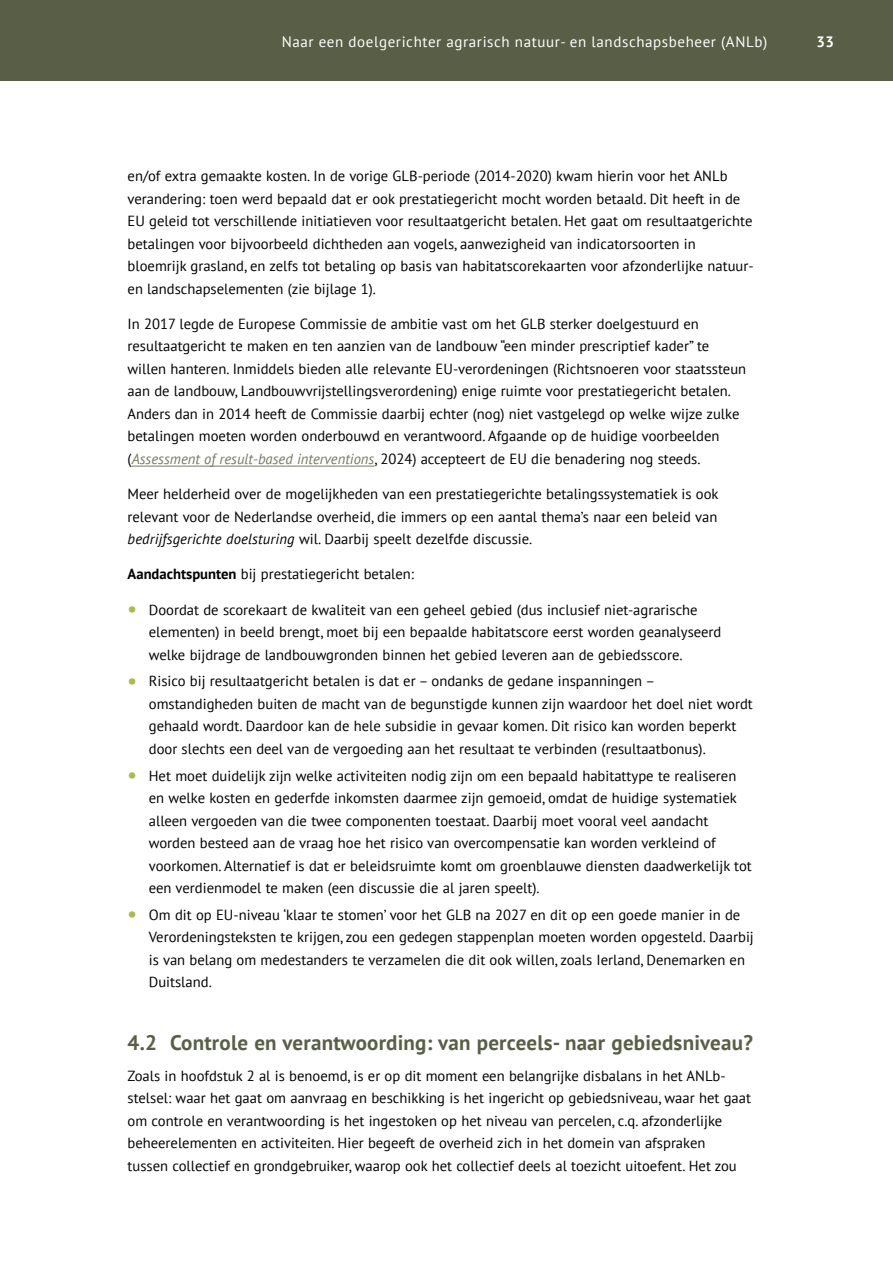
<style>
.page{position:relative;width:893px;height:1263px;background:#fff}
.page>*{position:absolute;margin:0;border:0;box-sizing:border-box;transform-origin:0 0}
.t1{font:700 21px "PT Sans";letter-spacing:.01em;color:#595f47}
.t2{font:15px "PT Sans";letter-spacing:.04em;color:#fff}
.t3{font:700 15px "PT Sans";color:#fff}
.t4{font:14.7px/22.5px "PT Sans";color:#000}
.s1{font-style:italic;color:#767963}
.s2{font-style:italic}
.s3{font-weight:700}
.s4{font-family:"PT Sans Pro";font-weight:700;font-size:21px;color:#a7bc51}
</style>
<div class="page">
<div style="left:0;top:0;width:893px;height:81px;background:#595f47"></div>
<hr style="left:132px;top:466px;width:242px;height:1px;background:#767963">
<p class="t2" style="left:282px;top:32px;width:487px">Naar een doelgerichter agrarisch natuur- en landschapsbeheer (ANLb)</p>
<p class="t3" style="left:816px;top:31px;width:19px">33</p>
<p class="t4" style="left:128px;top:164px;width:628px">en/of extra gemaakte kosten. In de vorige GLB-periode (2014-2020) kwam hierin voor het ANLb verandering: toen werd bepaald dat er ook prestatiegericht mocht worden betaald. Dit heeft in de EU geleid tot verschillende initiatieven voor resultaatgericht betalen. Het gaat om resultaatgerichte betalingen voor bijvoorbeeld dichtheden aan vogels, aanwezigheid van indicatorsoorten in bloemrijk grasland, en zelfs tot betaling op basis van habitatscorekaarten voor afzonderlijke natuur&shy;en landschapselementen (zie bijlage 1).</p>
<p class="t4" style="left:128px;top:312px;width:620px">In 2017 legde de Europese Commissie de ambitie vast om het GLB sterker doelgestuurd en resultaatgericht te maken en ten aanzien van de landbouw “een minder prescriptief kader” te willen hanteren. Inmiddels bieden alle relevante EU-verordeningen (Richtsnoeren voor staatssteun aan de landbouw, Landbouwvrijstellingsverordening) enige ruimte voor prestatiegericht betalen.<br>Anders dan in 2014 heeft de Commissie daarbij echter (nog) niet vastgelegd op welke wijze zulke betalingen moeten worden onderbouwd en verantwoord. Afgaande op de huidige voorbeelden (<span class="s1">Assessment of result-based interventions</span>, 2024) accepteert de EU die benadering nog steeds.</p>
<p class="t4" style="left:128px;top:482px;width:592px;text-align:justify">Meer helderheid over de mogelijkheden van een prestatiegerichte betalingssystematiek is ook relevant voor de Nederlandse overheid, die immers op een aantal thema’s naar een beleid van <span class="s2">bedrijfsgerichte doelsturing</span> wil. Daarbij speelt dezelfde discussie.</p>
<p class="t4" style="left:128px;top:562px;width:288px"><span class="s3">Aandachtspunten</span> bij prestatiegericht betalen:</p>
<p class="t4" style="left:149px;top:598px;width:574px;text-indent:-21px"><span class="s4">•</span> Doordat de scorekaart de kwaliteit van een geheel gebied (dus inclusief niet-agrarische elementen) in beeld brengt, moet bij een bepaalde habitatscore eerst worden geanalyseerd welke bijdrage de landbouwgronden binnen het gebied leveren aan de gebiedsscore.</p>
<p class="t4" style="left:149px;top:670px;width:606px;text-indent:-21px"><span class="s4">•</span> Risico bij resultaatgericht betalen is dat er – ondanks de gedane inspanningen – omstandigheden buiten de macht van de begunstigde kunnen zijn waardoor het doel niet wordt gehaald wordt. Daardoor kan de hele subsidie in gevaar komen. Dit risico kan worden beperkt door slechts een deel van de vergoeding aan het resultaat te verbinden (resultaatbonus).</p>
<p class="t4" style="left:149px;top:764px;width:604px;text-indent:-21px"><span class="s4">•</span> Het moet duidelijk zijn welke activiteiten nodig zijn om een bepaald habitattype te realiseren en welke kosten en gederfde inkomsten daarmee zijn gemoeid, omdat de huidige systematiek alleen vergoeden van die twee componenten toestaat. Daarbij moet vooral veel aandacht worden besteed aan de vraag hoe het risico van overcompensatie kan worden verkleind of voorkomen. Alternatief is dat er beleidsruimte komt om groenblauwe diensten daadwerkelijk tot een verdienmodel te maken (een discussie die al jaren speelt).</p>
<p class="t4" style="left:149px;top:903px;width:606px;text-indent:-21px"><span class="s4">•</span> Om dit op EU-niveau ‘klaar te stomen’ voor het GLB na 2027 en dit op een goede manier in de Verordeningsteksten te krijgen, zou een gedegen stappenplan moeten worden opgesteld. Daarbij is van belang om medestanders te verzamelen die dit ook willen, zoals Ierland, Denemarken en Duitsland.</p>
<h1 class="t1" style="left:128px;top:1028px;width:627px">4.2 Controle en verantwoording: van perceels- naar gebiedsniveau?</h1>
<p class="t4" style="left:128px;top:1064px;width:625px">Zoals in hoofdstuk 2 al is benoemd, is er op dit moment een belangrijke disbalans in het ANLb&shy;stelsel: waar het gaat om aanvraag en beschikking is het ingericht op gebiedsniveau, waar het gaat om controle en verantwoording is het ingestoken op het niveau van percelen, c.q. afzonderlijke beheerelementen en activiteiten. Hier begeeft de overheid zich in het domein van afspraken<br>tussen collectief en grondgebruiker, waarop ook het collectief deels al toezicht uitoefent. Het zou</p>
</div>
